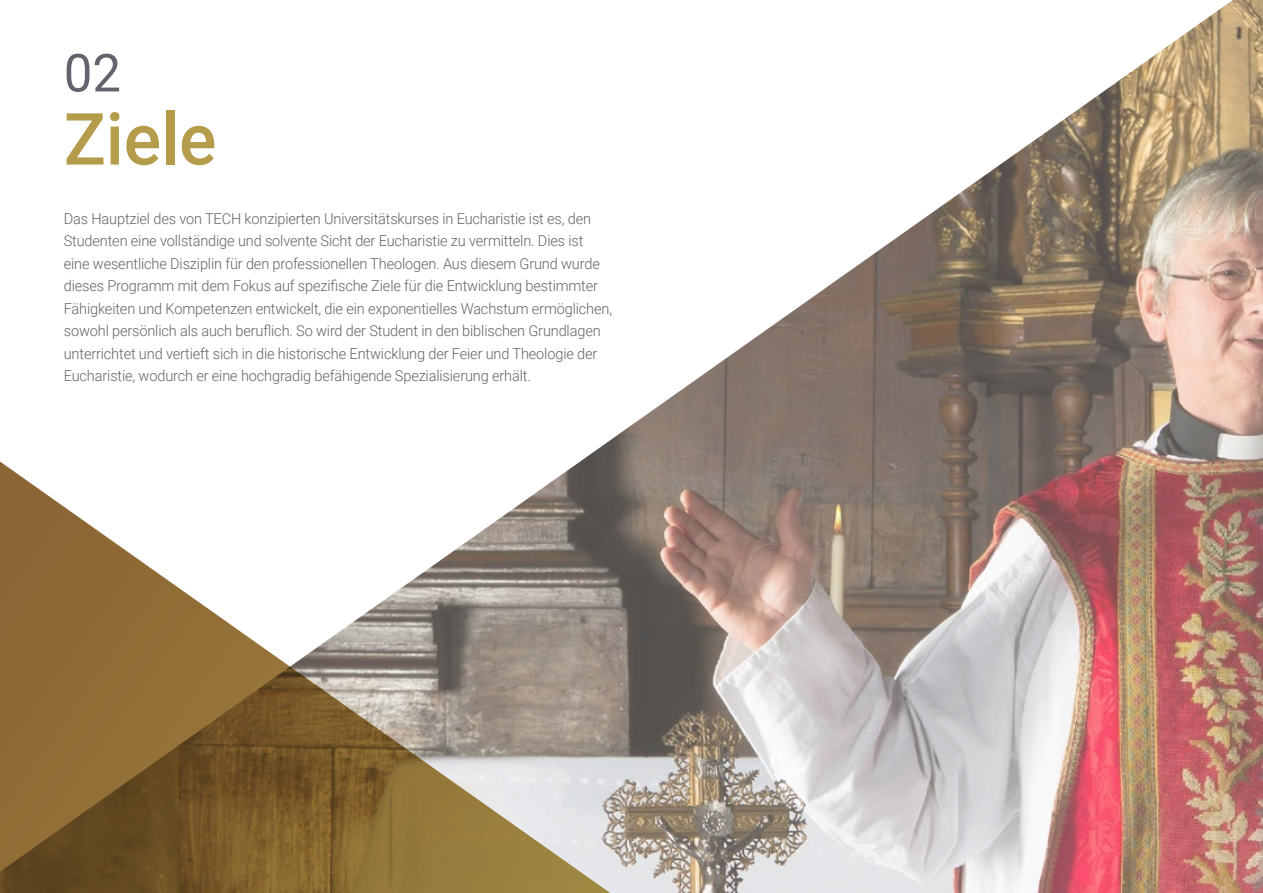
<style>
.page{position:relative;width:1263px;height:893px;background:#fff}
.page>*{position:absolute;margin:0;border:0;box-sizing:border-box;transform-origin:0 0}
.t1{font:500 72px "Roboto";color:#b49c4b}
.t2{font:52.5px "Roboto";color:#61646a}
.t3{font:300 15px/22.5px "Roboto";letter-spacing:-.01em;color:#61646a}
</style>
<div class="page">
<img style="left:602px;top:0;width:661px;height:893px">
<svg style="left:0;top:446px;width:640px;height:447px"></svg>
<h2 class="t2" style="left:64px;top:36px;width:59px">02</h2>
<h1 class="t1" style="left:64px;top:89px;width:154px">Ziele</h1>
<p class="t3" style="left:64px;top:207px;width:550px">Das Hauptziel des von TECH konzipierten Universitätskurses in Eucharistie ist es, den Studenten eine vollständige und solvente Sicht der Eucharistie zu vermitteln. Dies ist eine wesentliche Disziplin für den professionellen Theologen. Aus diesem Grund wurde dieses Programm mit dem Fokus auf spezifische Ziele für die Entwicklung bestimmter Fähigkeiten und Kompetenzen entwickelt, die ein exponentielles Wachstum ermöglichen, sowohl persönlich als auch beruflich. So wird der Student in den biblischen Grundlagen unterrichtet und vertieft sich in die historische Entwicklung der Feier und Theologie der Eucharistie, wodurch er eine hochgradig befähigende Spezialisierung erhält.</p>
</div>
